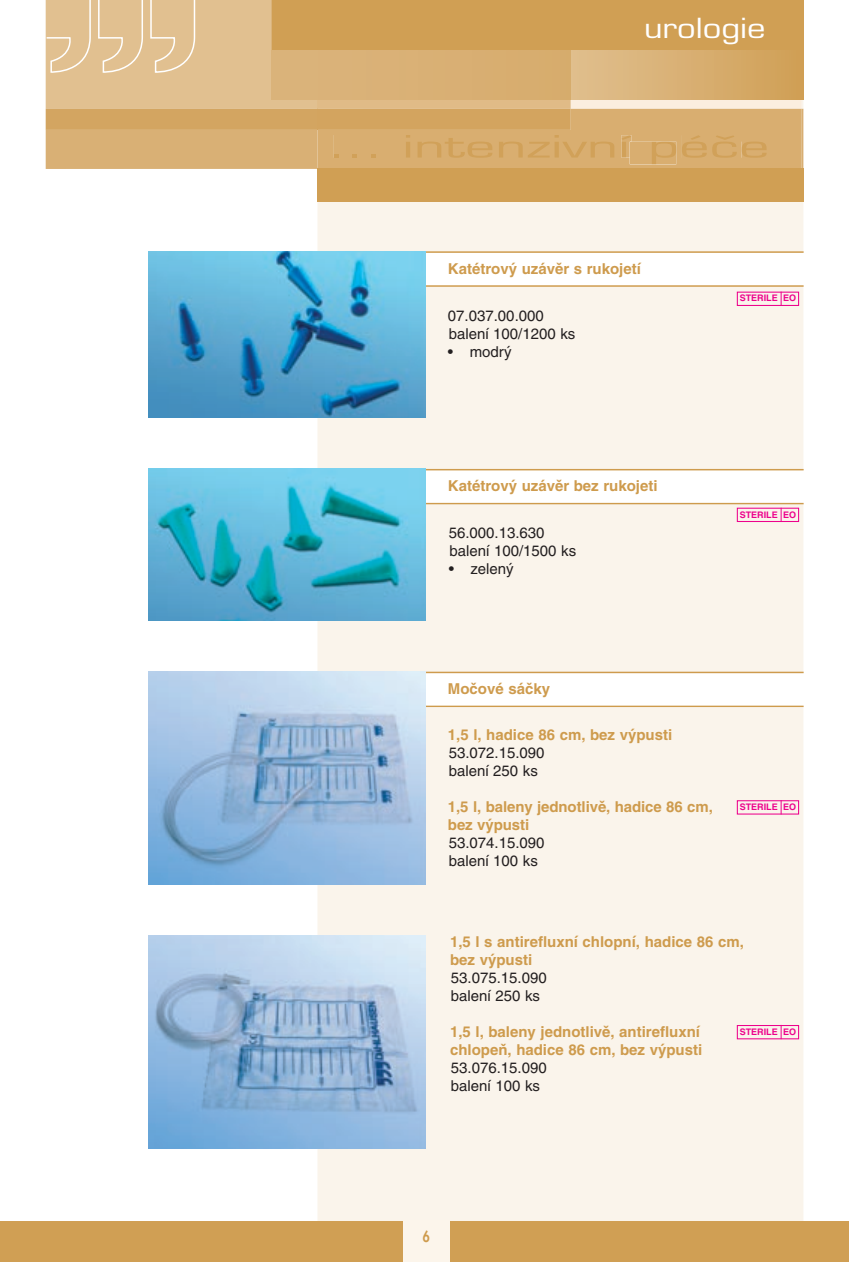
<style>
.page{position:relative;width:849px;height:1262px;background:#fff}
.page>*{position:absolute;margin:0;border:0;box-sizing:border-box;transform-origin:0 0}
.t1{font:30px "Eurostile CE";color:#d1a159;scale:1.8 1}
.t2{font:27px "Eurostile CE";color:#fff;scale:1.21 1}
.t3{font:700 15px/18px "Helvetica CE";color:#ce9b4d}
.t4{font:15px/18px "Helvetica CE";color:#231f20}
.t5{font:800 15px "Futura CE";color:#ce9b4d;scale:.8 1}
.t6{font:700 9px "Helvetica CE";color:#ed028c}
</style>
<div class="page">
<div style="left:317px;top:202px;width:486px;height:1019px;background:#faf4eb"></div>
<div style="left:571px;top:0;width:232px;height:100px;background:linear-gradient(to right,#e0bf8e,#d0a056)"></div>
<div style="left:46px;top:130px;width:271px;height:39px;background:#d9b075"></div>
<div style="left:46px;top:0;width:271px;height:109px;background:#e1c090"></div>
<div style="left:272px;top:0;width:299px;height:100px;background:#d9b075"></div>
<div style="left:46px;top:109px;width:271px;height:21px;background:#d3a561"></div>
<svg style="left:45px;top:0;width:151px;height:74px"></svg>
<div style="left:0;top:1221px;width:849px;height:40px;background:#d09f54"></div>
<div style="left:272px;top:0;width:531px;height:50px;background:#d09f54"></div>
<svg style="left:317px;top:100px;width:486px;height:69px"></svg>
<div style="left:682px;top:135px;width:55px;height:23px;background:#d9ae70"></div>
<div style="left:742px;top:142px;width:25px;height:16px;background:#d9ae70"></div>
<div style="left:317px;top:169px;width:486px;height:33px;background:#d09f54"></div>
<div style="left:403px;top:1220px;width:47px;height:41px;background:#fcf5eb"></div>
<div style="left:425px;top:253px;width:417px;height:34px;background:#fff"></div>
<hr style="left:425px;top:251px;width:379px;height:2px;background:#ce9b4d">
<hr style="left:425px;top:285px;width:379px;height:2px;background:#ce9b4d">
<div style="left:425px;top:470px;width:417px;height:34px;background:#fff"></div>
<hr style="left:425px;top:469px;width:379px;height:1px;background:#ce9b4d">
<hr style="left:425px;top:503px;width:379px;height:1px;background:#ce9b4d">
<div style="left:425px;top:673px;width:417px;height:34px;background:#fff"></div>
<hr style="left:425px;top:671px;width:379px;height:2px;background:#ce9b4d">
<hr style="left:425px;top:705px;width:379px;height:2px;background:#ce9b4d">
<img style="left:149px;top:251px;width:276px;height:166px">
<img style="left:149px;top:469px;width:276px;height:151px">
<div style="left:737px;top:507px;width:62px;height:15px;border:1px solid #ed028c"></div>
<svg style="left:781px;top:508px;width:1px;height:14px"></svg>
<div style="left:737px;top:292px;width:62px;height:14px;border:1px solid #ed028c"></div>
<svg style="left:781px;top:292px;width:1px;height:14px"></svg>
<img style="left:149px;top:671px;width:276px;height:213px">
<img style="left:149px;top:935px;width:276px;height:213px">
<div style="left:737px;top:1025px;width:62px;height:14px;border:1px solid #ed028c"></div>
<svg style="left:781px;top:1024px;width:1px;height:15px"></svg>
<div style="left:737px;top:800px;width:62px;height:14px;border:1px solid #ed028c"></div>
<svg style="left:781px;top:800px;width:1px;height:14px"></svg>
<h2 class="t2" style="left:644px;top:17px;width:102px">urologie</h2>
<h1 class="t1" style="left:328px;top:135px;width:247px">... intenzivní péãe</h1>
<p class="t3" style="left:448px;top:261px;width:194px">Katétrov˘ uzávûr s rukojetí</p>
<p class="t4" style="left:448px;top:308px;width:129px">07.037.00.000 balení 100/1200 ks</p>
<p class="t4" style="left:448px;top:344px;width:65px">• modr˘</p>
<p class="t6" style="left:740px;top:295px;width:58px">STERILE EO</p>
<p class="t3" style="left:448px;top:478px;width:211px">Katétrov˘ uzávûr bez rukojeti</p>
<p class="t4" style="left:449px;top:524px;width:129px">56.000.13.630 balení 100/1500 ks</p>
<p class="t4" style="left:449px;top:560px;width:67px">• zelen˘</p>
<p class="t6" style="left:740px;top:511px;width:58px">STERILE EO</p>
<p class="t3" style="left:448px;top:681px;width:104px">Moãové sáãky</p>
<p class="t3" style="left:448px;top:727px;width:226px">1,5 l, hadice 86 cm, bez v˘pusti</p>
<p class="t4" style="left:449px;top:745px;width:97px">53.072.15.090 balení 250 ks</p>
<p class="t3" style="left:448px;top:799px;width:267px">1,5 l, baleny jednotlivû, hadice 86 cm, bez v˘pusti</p>
<p class="t4" style="left:449px;top:835px;width:97px">53.074.15.090 balení 100 ks</p>
<p class="t6" style="left:740px;top:803px;width:58px">STERILE EO</p>
<p class="t3" style="left:450px;top:933px;width:295px">1,5 l s antirefluxní chlopní, hadice 86 cm, bez v˘pusti</p>
<p class="t4" style="left:451px;top:969px;width:97px">53.075.15.090 balení 250 ks</p>
<p class="t3" style="left:450px;top:1023px;width:254px">1,5 l, baleny jednotlivû, antirefluxní chlopeÀ, hadice 86 cm, bez v˘pusti</p>
<p class="t4" style="left:451px;top:1059px;width:97px">53.076.15.090 balení 100 ks</p>
<p class="t6" style="left:740px;top:1028px;width:58px">STERILE EO</p>
<p class="t5" style="left:423px;top:1229px;width:10px">6</p>
</div>
